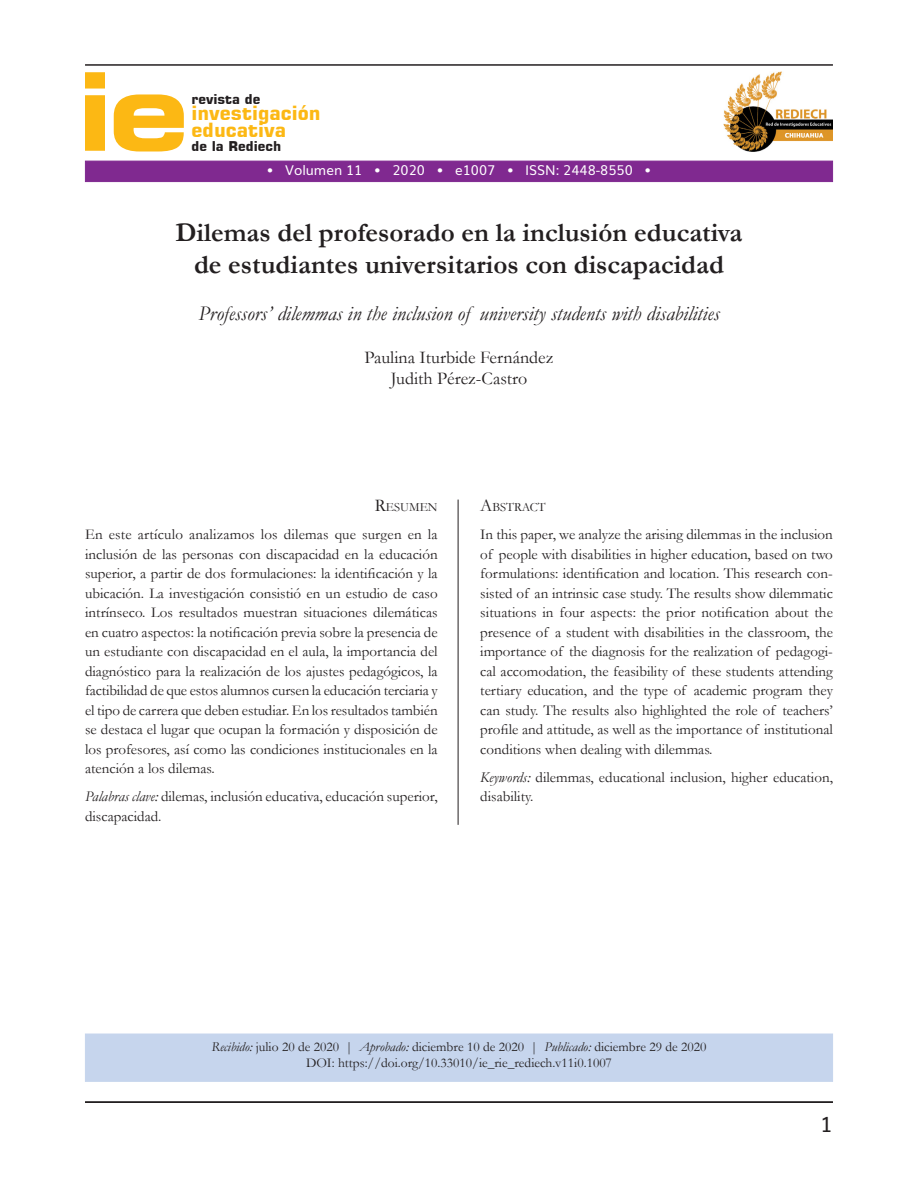
<style>
.page{position:relative;width:918px;height:1188px;background:#fff}
.page>*{position:absolute;margin:0;border:0;box-sizing:border-box;transform-origin:0 0}
.t1{font:700 expanded 108px "Square 721 BT";color:#fcb814}
.Titulo{font:700 27px "Garamond";color:#231f20}
.t2{font:italic 21px "Garamond";color:#231f20}
.t3{font:21px "Muli";color:#231f20}
.t4{font:700 19.5px "Square 721 BT";color:#fcb814}
.Autores-Credito{font:18px "Garamond";color:#231f20}
.Resumen{font:15px/19.5px "Garamond";color:#231f20;text-align:justify}
.Resumen-Abstract{font:15px/19.5px "Garamond";color:#231f20;text-align:justify}
.Fechas-DOI{font:13.5px "Garamond";color:#231f20}
.t5{font:13.5px "Muli";color:#fff}
.t6{font:700 13.5px "Square 721 BT";color:#231f20}
.Titulo_Abstract{font:12.6px "Garamond";color:#231f20}
.Titulo_Resumen{font:12.6px "Garamond";color:#231f20}
.s1{font-size:18px}
.s2{font-style:italic}
</style>
<div class="page">
<hr style="left:458px;top:500px;width:1px;height:325px;background:#231f20">
<hr style="left:85px;top:1101px;width:748px;height:2px;background:#231f20">
<div style="left:85px;top:1034px;width:748px;height:48px;background:#c6d5ed"></div>
<div style="left:85px;top:161px;width:748px;height:21px;background:#802990"></div>
<img style="left:724px;top:72px;width:109px;height:80px">
<hr style="left:85px;top:64px;width:748px;height:2px;background:#231f20">
<p class="t1" style="left:77px;top:47px;width:115px">ie</p>
<p class="t6" style="left:192px;top:91px;width:70px">revista de</p>
<p class="t4" style="left:192px;top:101px;width:131px">investigación</p>
<p class="t4" style="left:192px;top:119px;width:96px">educativa</p>
<p class="t6" style="left:192px;top:138px;width:91px">de la Rediech</p>
<p class="t5" style="left:267px;top:159px;width:386px">• Volumen 11 • 2020 • e1007 • ISSN: 2448-8550 •</p>
<p class="Titulo" style="left:176px;top:214px;width:568px">Dilemas del profesorado en la inclusión educativa</p>
<p class="Titulo" style="left:194px;top:246px;width:532px">de estudiantes universitarios con discapacidad</p>
<p class="t2" style="left:198px;top:299px;width:523px">Professors’ dilemmas in the inclusion of university students with disabilities</p>
<p class="Autores-Credito" style="left:365px;top:345px;width:190px">Paulina Iturbide Fernández</p>
<p class="Autores-Credito" style="left:391px;top:366px;width:138px">Judith Pérez-Castro</p>
<p class="Titulo_Resumen" style="left:375px;top:499px;width:64px"><span class="s1">R</span>ESUMEN</p>
<p class="Resumen" style="left:85px;top:524px;width:354px">En este artículo analizamos los dilemas que surgen en la inclusión de las personas con discapacidad en la educación superior, a partir de dos formulaciones: la identificación y la ubicación. La investigación consistió en un estudio de caso intrínseco. Los resultados muestran situaciones dilemáticas en cuatro aspectos: la notificación previa sobre la presencia de un estudiante con discapacidad en el aula, la importancia del diagnóstico para la realización de los ajustes pedagógicos, la factibilidad de que estos alumnos cursen la educación terciaria y el tipo de carrera que deben estudiar. En los resultados también se destaca el lugar que ocupan la formación y disposición de los profesores, así como las condiciones institucionales en la atención a los dilemas.</p>
<p class="Resumen" style="left:85px;top:786px;width:354px"><span class="s2">Palabras clave:</span> dilemas, inclusión educativa, educación superior, discapacidad.</p>
<p class="Titulo_Abstract" style="left:480px;top:499px;width:67px"><span class="s1">A</span>BSTRACT</p>
<p class="Resumen-Abstract" style="left:480px;top:524px;width:354px">In this paper, we analyze the arising dilemmas in the inclusion of people with disabilities in higher education, based on two formulations: identification and location. This research con&shy;sisted of an intrinsic case study. The results show dilemmatic situations in four aspects: the prior notification about the presence of a student with disabilities in the classroom, the importance of the diagnosis for the realization of pedagogi&shy;cal accomodation, the feasibility of these students attending tertiary education, and the type of academic program they can study. The results also highlighted the role of teachers’ profile and attitude, as well as the importance of institutional conditions when dealing with dilemmas.</p>
<p class="Resumen-Abstract" style="left:480px;top:767px;width:354px"><span class="s2">Keywords:</span> dilemmas, educational inclusion, higher education, disability.</p>
<p class="Fechas-DOI" style="left:212px;top:1038px;width:496px"><span class="s2">Recibido:</span> julio 20 de 2020 | <span class="s2">Aprobado:</span> diciembre 10 de 2020 | <span class="s2">Publicado:</span> diciembre 29 de 2020</p>
<p class="Fechas-DOI" style="left:306px;top:1054px;width:307px">DOI: https://doi.org/10.33010/ie_rie_rediech.v11i0.1007</p>
<p class="t3" style="left:820px;top:1107px;width:14px">1</p>
</div>
